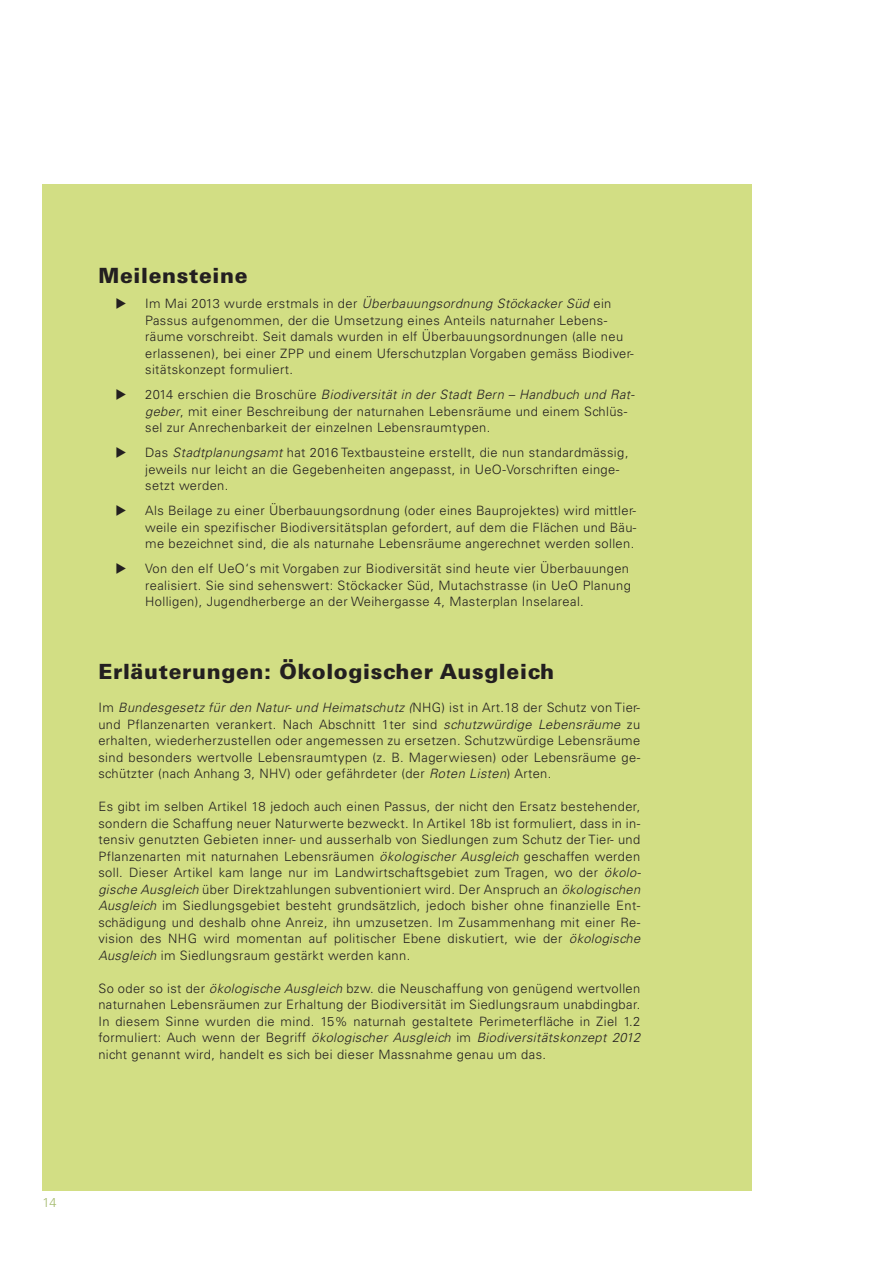
<style>
.page{position:relative;width:893px;height:1263px;background:#fff}
.page>*{position:absolute;margin:0;border:0;box-sizing:border-box;transform-origin:0 0}
.t1{font:900 21px "Univers LT Std";letter-spacing:.03em;color:#231f20}
.t2{font:300 12.9px/16.5px "Univers LT Std";letter-spacing:.03em;color:#231f20}
.t3{font:300 12.9px "Univers LT Std";color:#a2b96a}
.s1{font-style:italic}
</style>
<div class="page">
<div style="left:43px;top:184px;width:709px;height:1007px;background:#d2de84"></div>
<h1 class="t1" style="left:98px;top:262px;width:151px">Meilensteine</h1>
<p class="t2" style="left:145px;top:295px;width:490px">Im Mai 2013 wurde erstmals in der <span class="s1">Überbauungsordnung Stöckacker Süd</span> ein Passus aufgenommen, der die Umsetzung eines Anteils naturnaher Lebens&shy;räume vorschreibt. Seit damals wurden in elf Überbauungsordnungen (alle neu erlassenen), bei einer ZPP und einem Uferschutzplan Vorgaben gemäss Biodiver&shy;sitätskonzept formuliert.</p>
<p class="t2" style="left:145px;top:386px;width:491px">2014 erschien die Broschüre <span class="s1">Biodiversität in der Stadt Bern – Handbuch und Rat&shy;geber</span>, mit einer Beschreibung der naturnahen Lebensräume und einem Schlüs&shy;sel zur Anrechenbarkeit der einzelnen Lebensraumtypen.</p>
<p class="t2" style="left:145px;top:444px;width:485px">Das <span class="s1">Stadtplanungsamt</span> hat 2016 Textbausteine erstellt, die nun standardmässig, jeweils nur leicht an die Gegebenheiten angepasst, in UeO-Vorschriften einge&shy;setzt werden.</p>
<p class="t2" style="left:145px;top:502px;width:493px;text-align:justify">Als Beilage zu einer Überbauungsordnung (oder eines Bauprojektes) wird mittler&shy;weile ein spezifischer Biodiversitätsplan gefordert, auf dem die Flächen und Bäu&shy;me bezeichnet sind, die als naturnahe Lebensräume angerechnet werden sollen.</p>
<p class="t2" style="left:145px;top:560px;width:487px">Von den elf UeO‘s mit Vorgaben zur Biodiversität sind heute vier Überbauungen realisiert. Sie sind sehenswert: Stöckacker Süd, Mutachstrasse (in UeO Planung<br>Holligen), Jugendherberge an der Weihergasse 4, Masterplan Inselareal.</p>
<h1 class="t1" style="left:98px;top:658px;width:457px">Erläuterungen: Ökologischer Ausgleich</h1>
<p class="t2" style="left:98px;top:699px;width:543px;text-align:justify">Im <span class="s1">Bundesgesetz für den Natur- und Heimatschutz (</span>NHG) ist in Art.18 der Schutz von Tier&shy;und Pflanzenarten verankert. Nach Abschnitt 1ter sind <span class="s1">schutzwürdige Lebensräume</span> zu erhalten, wiederherzustellen oder angemessen zu ersetzen. Schutzwürdige Lebensräume sind besonders wertvolle Lebensraumtypen (z. B. Magerwiesen) oder Lebensräume ge&shy;schützter (nach Anhang 3, NHV) oder gefährdeter (der <span class="s1">Roten Listen</span>) Arten.</p>
<p class="t2" style="left:98px;top:798px;width:544px;text-align:justify">Es gibt im selben Artikel 18 jedoch auch einen Passus, der nicht den Ersatz bestehender, sondern die Schaffung neuer Naturwerte bezweckt. In Artikel 18b ist formuliert, dass in in&shy;tensiv genutzten Gebieten inner- und ausserhalb von Siedlungen zum Schutz der Tier- und Pflanzenarten mit naturnahen Lebensräumen <span class="s1">ökologischer Ausgleich</span> geschaffen werden soll. Dieser Artikel kam lange nur im Landwirtschaftsgebiet zum Tragen, wo der <span class="s1">ökolo&shy;gische Ausgleich</span> über Direktzahlungen subventioniert wird. Der Anspruch an <span class="s1">ökologischen Ausgleich</span> im Siedlungsgebiet besteht grundsätzlich, jedoch bisher ohne finanzielle Ent&shy;schädigung und deshalb ohne Anreiz, ihn umzusetzen. Im Zusammenhang mit einer Re&shy;vision des NHG wird momentan auf politischer Ebene diskutiert, wie der <span class="s1">ökologische Ausgleich</span> im Siedlungsraum gestärkt werden kann.</p>
<p class="t2" style="left:98px;top:980px;width:543px;text-align:justify">So oder so ist der <span class="s1">ökologische Ausgleich</span> bzw. die Neuschaffung von genügend wertvollen naturnahen Lebensräumen zur Erhaltung der Biodiversität im Siedlungsraum unabdingbar.<br>In diesem Sinne wurden die mind. 15% naturnah gestaltete Perimeterfläche in Ziel 1.2 formuliert: Auch wenn der Begriff <span class="s1">ökologischer Ausgleich</span> im <span class="s1">Biodiversitätskonzept 2012 </span>nicht genannt wird, handelt es sich bei dieser Massnahme genau um das.</p>
<p class="t3" style="left:43px;top:1195px;width:16px">14</p>
</div>
